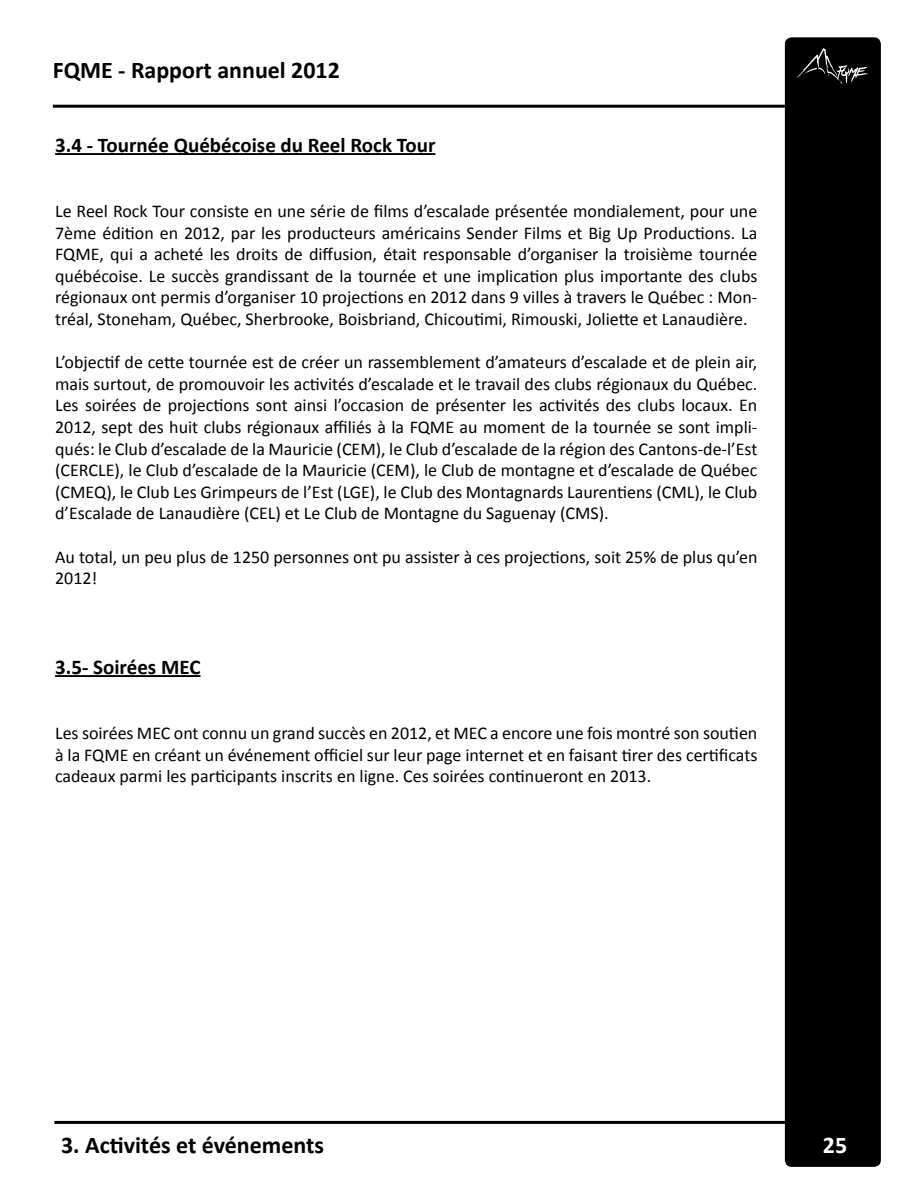
<style>
.page{position:relative;width:918px;height:1188px;background:#fff}
.page>*{position:absolute;margin:0;border:0;box-sizing:border-box;transform-origin:0 0}
.t1{font:700 24px "Calibri";color:#000}
.t2{font:700 24px "Calibri";color:#fff}
.t3{font:700 21px "Calibri";color:#000}
.t4{font:18px/21.6px "Calibri";color:#000;text-align:justify}
</style>
<div class="page">
<hr style="left:53px;top:105px;width:732px;height:3px;background:#000">
<hr style="left:54px;top:1121px;width:746px;height:3px;background:#000">
<div style="left:786px;top:38px;width:94px;height:1128px;background:#000;border-radius:6px"></div>
<div style="left:785px;top:37px;width:96px;height:1130px;border:2px solid #000;border-radius:6px"></div>
<svg style="left:797px;top:48px;width:71px;height:38px"></svg>
<hr style="left:55px;top:153px;width:380px;height:2px;background:#000">
<hr style="left:55px;top:675px;width:145px;height:2px;background:#000">
<h1 class="t1" style="left:53px;top:56px;width:289px">FQME - Rapport annuel 2012</h1>
<p class="t3" style="left:55px;top:132px;width:382px">3.4 - Tournée Québécoise du Reel Rock Tour</p>
<p class="t4" style="left:55px;top:199px;width:704px">Le Reel Rock Tour consiste en une série de films d’escalade présentée mondialement, pour une 7ème édition en 2012, par les producteurs américains Sender Films et Big Up Productions. La FQME, qui a acheté les droits de diffusion, était responsable d’organiser la troisième tournée québécoise. Le succès grandissant de la tournée et une implication plus importante des clubs régionaux ont permis d’organiser 10 projections en 2012 dans 9 villes à travers le Québec : Mon&shy;tréal, Stoneham, Québec, Sherbrooke, Boisbriand, Chicoutimi, Rimouski, Joliette et Lanaudière.</p>
<p class="t4" style="left:55px;top:351px;width:704px">L’objectif de cette tournée est de créer un rassemblement d’amateurs d’escalade et de plein air, mais surtout, de promouvoir les activités d’escalade et le travail des clubs régionaux du Québec.<br>Les soirées de projections sont ainsi l’occasion de présenter les activités des clubs locaux. En 2012, sept des huit clubs régionaux affiliés à la FQME au moment de la tournée se sont impli&shy;qués: le Club d’escalade de la Mauricie (CEM), le Club d’escalade de la région des Cantons-de-l’Est (CERCLE), le Club d’escalade de la Mauricie (CEM), le Club de montagne et d’escalade de Québec (CMEQ), le Club Les Grimpeurs de l’Est (LGE), le Club des Montagnards Laurentiens (CML), le Club d’Escalade de Lanaudière (CEL) et Le Club de Montagne du Saguenay (CMS).</p>
<p class="t4" style="left:55px;top:545px;width:704px">Au total, un peu plus de 1250 personnes ont pu assister à ces projections, soit 25% de plus qu’en<br>2012!</p>
<p class="t3" style="left:55px;top:654px;width:147px">3.5- Soirées MEC</p>
<p class="t4" style="left:55px;top:721px;width:704px">Les soirées MEC ont connu un grand succès en 2012, et MEC a encore une fois montré son soutien à la FQME en créant un événement officiel sur leur page internet et en faisant tirer des certificats cadeaux parmi les participants inscrits en ligne. Ces soirées continueront en 2013.</p>
<h1 class="t1" style="left:61px;top:1130px;width:264px">3. Activités et événements</h1>
<h1 class="t2" style="left:823px;top:1130px;width:26px">25</h1>
</div>
